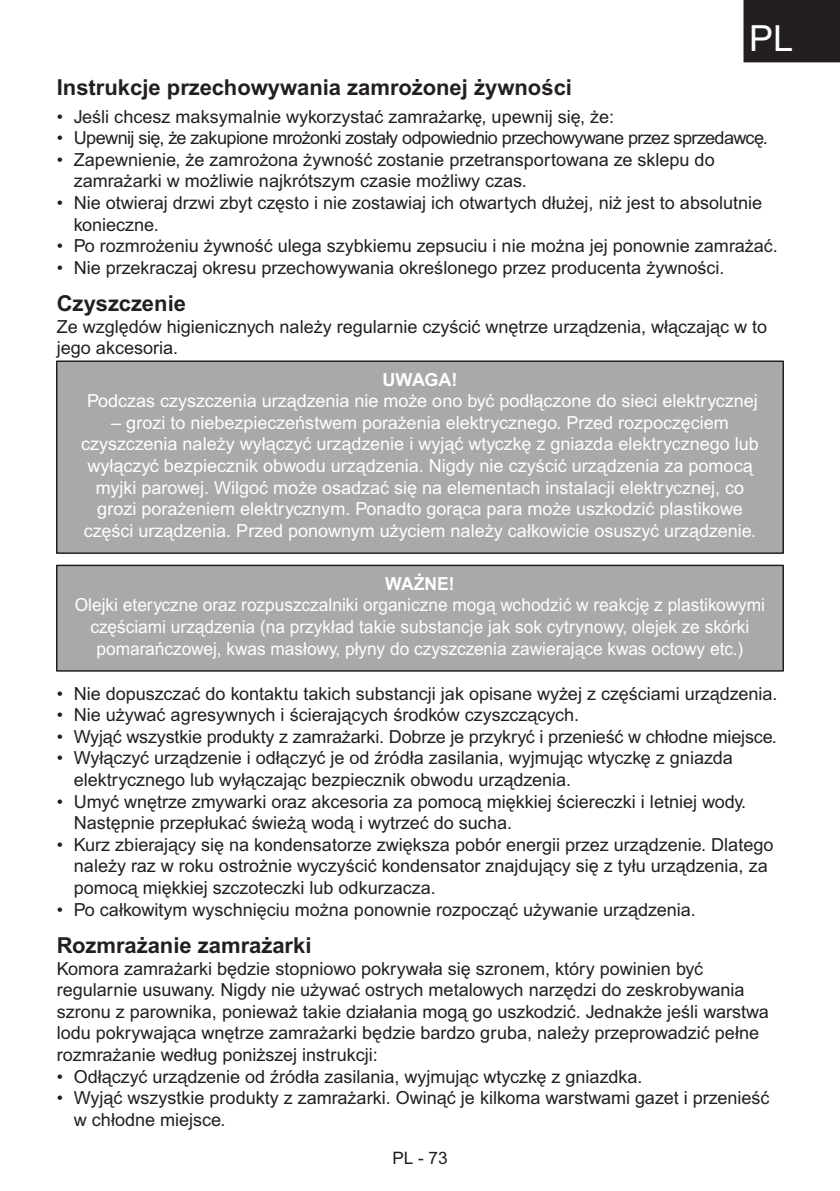
<style>
.page{position:relative;width:840px;height:1191px;background:#fff}
.page>*{position:absolute;margin:0;border:0;box-sizing:border-box;transform-origin:0 0}
.t1{font:36px "Arial MT Pro";color:#fff}
.t2{font:700 22px "Arial MT Pro";color:#231f20}
.t3{font:18px/21.6px "Arial MT Pro";color:#231f20}
.t4{font:18px/21.6px "Arial MT Pro";color:#fff;text-align:center}
.t5{font:18px/21.6px "Arial MT Pro";color:#fff;text-align:center;scale:.96 1}
.t6{font:18px "Arial MT Pro";letter-spacing:-.03em;color:#231f20}
.t7{font:700 18px "Arial MT Pro";color:#fff}
.t8{font:17.2px "Arial MT Pro";color:#231f20}
</style>
<div class="page">
<div style="left:743px;top:0;width:96px;height:62px;background:#231f20"></div>
<div style="left:57px;top:361px;width:725px;height:192px;background:#a9a9a9"></div>
<div style="left:56px;top:360px;width:727px;height:194px;border:2px solid #231f20"></div>
<div style="left:57px;top:565px;width:725px;height:106px;background:#a9a9a9"></div>
<div style="left:56px;top:564px;width:727px;height:107px;border:2px solid #231f20"></div>
<h1 class="t1" style="left:748px;top:18px;width:46px">PL</h1>
<p class="t2" style="left:57px;top:75px;width:516px">Instrukcje przechowywania zamrożonej żywności</p>
<p class="t3" style="left:57px;top:106px;width:558px">• Jeśli chcesz maksymalnie wykorzystać zamrażarkę, upewnij się, że:</p>
<p class="t6" style="left:57px;top:128px;width:712px">• Upewnij się, że zakupione mrożonki zostały odpowiednio przechowywane przez sprzedawcę.</p>
<p class="t3" style="left:74px;top:150px;width:642px;text-indent:-17px">• Zapewnienie, że zamrożona żywność zostanie przetransportowana ze sklepu do zamrażarki w możliwie najkrótszym czasie możliwy czas.</p>
<p class="t3" style="left:74px;top:193px;width:689px;text-indent:-17px">• Nie otwieraj drzwi zbyt często i nie zostawiaj ich otwartych dłużej, niż jest to absolutnie konieczne.</p>
<p class="t3" style="left:57px;top:236px;width:722px">• Po rozmrożeniu żywność ulega szybkiemu zepsuciu i nie można jej ponownie zamrażać.</p>
<p class="t3" style="left:57px;top:258px;width:668px">• Nie przekraczaj okresu przechowywania określonego przez producenta żywności.</p>
<p class="t2" style="left:57px;top:290px;width:131px">Czyszczenie</p>
<p class="t3" style="left:57px;top:317px;width:711px">Ze względów higienicznych należy regularnie czyścić wnętrze urządzenia, włączając w to jego akcesoria.</p>
<p class="t7" style="left:382px;top:369px;width:76px">UWAGA!</p>
<p class="t4" style="left:87px;top:391px;width:672px">Podczas czyszczenia urządzenia nie może ono być podłączone do sieci elektrycznej</p>
<p class="t4" style="left:81px;top:412px;width:678px">– grozi to niebezpieczeństwem porażenia elektrycznego. Przed rozpoczęciem czyszczenia należy wyłączyć urządzenie i wyjąć wtyczkę z gniazda elektrycznego lub wyłączyć bezpiecznik obwodu urządzenia. Nigdy nie czyścić urządzenia za pomocą myjki parowej. Wilgoć może osadzać się na elementach instalacji elektrycznej, co grozi porażeniem elektrycznym. Ponadto gorąca para może uszkodzić plastikowe części urządzenia. Przed ponownym użyciem należy całkowicie osuszyć urządzenie.</p>
<p class="t7" style="left:385px;top:573px;width:71px">WAŻNE!</p>
<p class="t5" style="left:75px;top:595px;width:720px">Olejki eteryczne oraz rozpuszczalniki organiczne mogą wchodzić w reakcję z plastikowymi częściami urządzenia (na przykład takie substancje jak sok cytrynowy, olejek ze skórki pomarańczowej, kwas masłowy, płyny do czyszczenia zawierające kwas octowy etc.)</p>
<p class="t3" style="left:57px;top:683px;width:722px">• Nie dopuszczać do kontaktu takich substancji jak opisane wyżej z częściami urządzenia.</p>
<p class="t3" style="left:57px;top:705px;width:523px">• Nie używać agresywnych i ścierających środków czyszczących.</p>
<p class="t3" style="left:57px;top:726px;width:721px">• Wyjąć wszystkie produkty z zamrażarki. Dobrze je przykryć i przenieść w chłodne miejsce.</p>
<p class="t3" style="left:74px;top:748px;width:660px;text-indent:-17px">• Wyłączyć urządzenie i odłączyć je od źródła zasilania, wyjmując wtyczkę z gniazda elektrycznego lub wyłączając bezpiecznik obwodu urządzenia.</p>
<p class="t3" style="left:74px;top:791px;width:673px;text-indent:-17px">• Umyć wnętrze zmywarki oraz akcesoria za pomocą miękkiej ściereczki i letniej wody.<br>Następnie przepłukać świeżą wodą i wytrzeć do sucha.</p>
<p class="t3" style="left:74px;top:834px;width:700px;text-indent:-17px">• Kurz zbierający się na kondensatorze zwiększa pobór energii przez urządzenie. Dlatego należy raz w roku ostrożnie wyczyścić kondensator znajdujący się z tyłu urządzenia, za pomocą miękkiej szczoteczki lub odkurzacza.</p>
<p class="t3" style="left:57px;top:899px;width:640px">• Po całkowitym wyschnięciu można ponownie rozpocząć używanie urządzenia.</p>
<p class="t2" style="left:57px;top:932px;width:256px">Rozmrażanie zamrażarki</p>
<p class="t3" style="left:57px;top:958px;width:713px">Komora zamrażarki będzie stopniowo pokrywała się szronem, który powinien być regularnie usuwany. Nigdy nie używać ostrych metalowych narzędzi do zeskrobywania szronu z parownika, ponieważ takie działania mogą go uszkodzić. Jednakże jeśli warstwa lodu pokrywająca wnętrze zamrażarki będzie bardzo gruba, należy przeprowadzić pełne rozmrażanie według poniższej instrukcji:</p>
<p class="t3" style="left:57px;top:1066px;width:587px">• Odłączyć urządzenie od źródła zasilania, wyjmując wtyczkę z gniazdka.</p>
<p class="t3" style="left:74px;top:1088px;width:696px;text-indent:-17px">• Wyjąć wszystkie produkty z zamrażarki. Owinąć je kilkoma warstwami gazet i przenieść w chłodne miejsce.</p>
<p class="t8" style="left:392px;top:1147px;width:57px">PL - 73</p>
</div>
